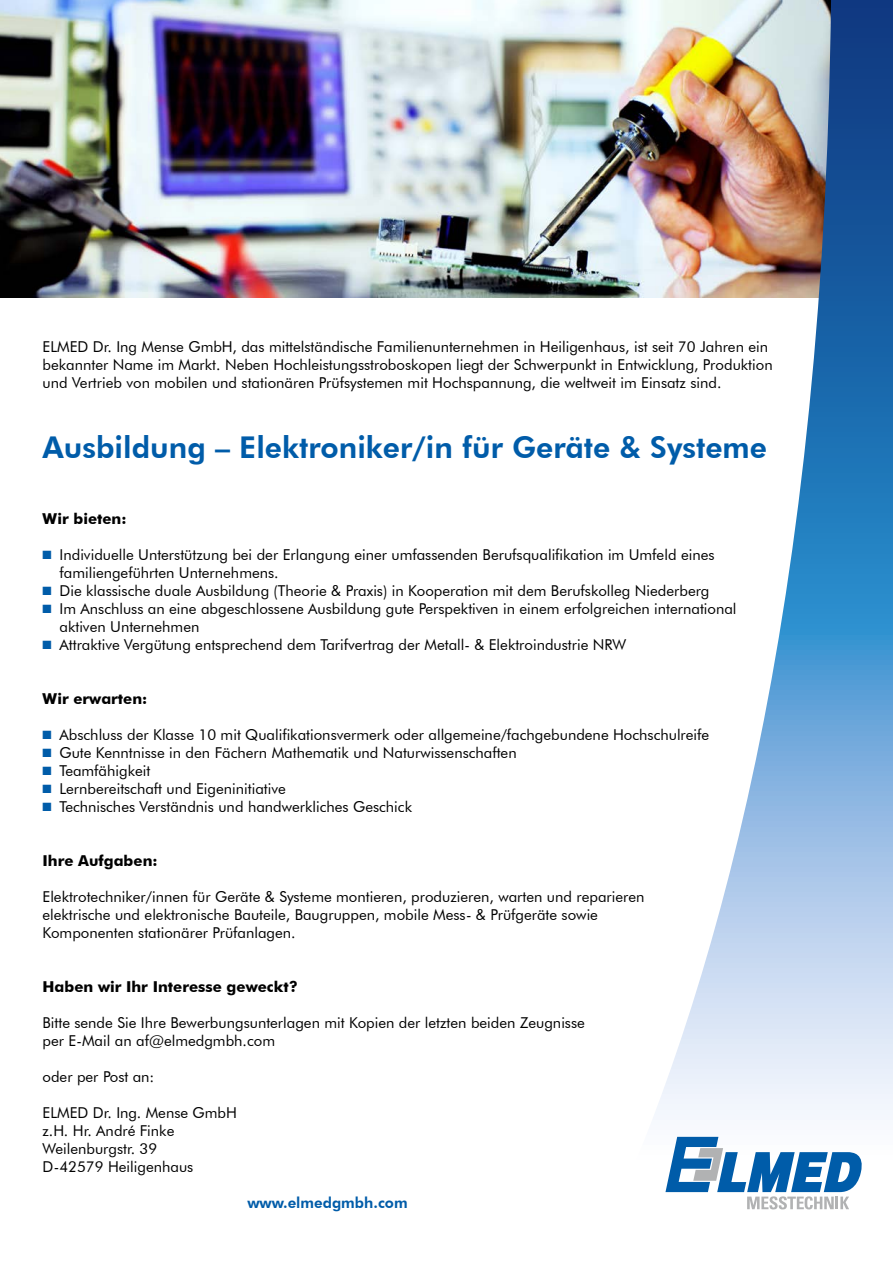
<style>
.page{position:relative;width:893px;height:1263px;background:#fff}
.page>*{position:absolute;margin:0;border:0;box-sizing:border-box;transform-origin:0 0}
.t1{font:800 30px "Futura BT";color:#005ca9}
.t2{font:15px/18px "Futura BT";color:#000}
.t3{font:700 15px "Futura BT";color:#000}
.t4{font:800 15px "Futura BT";color:#005ca9}
</style>
<div class="page">
<img style="left:0;top:0;width:591px;height:298px">
<svg style="left:591px;top:0;width:302px;height:1210px"></svg>
<svg style="left:665px;top:1137px;width:197px;height:72px"></svg>
<p class="t2" style="left:43px;top:337px;width:732px">ELMED Dr. Ing Mense GmbH, das mittelständische Familienunternehmen in Heiligenhaus, ist seit 70 Jahren ein bekannter Name im Markt. Neben Hochleistungsstroboskopen liegt der Schwerpunkt in Entwicklung, Produktion und Vertrieb von mobilen und stationären Prüfsystemen mit Hochspannung, die weltweit im Einsatz sind.</p>
<h1 class="t1" style="left:43px;top:429px;width:726px">Ausbildung – Elektroniker/in für Geräte &amp; Systeme</h1>
<p class="t3" style="left:43px;top:510px;width:86px">Wir bieten:</p>
<p class="t2" style="left:60px;top:546px;width:678px">Individuelle Unterstützung bei der Erlangung einer umfassenden Berufsqualifikation im Umfeld eines familiengeführten Unternehmens.<br>Die klassische duale Ausbildung (Theorie &amp; Praxis) in Kooperation mit dem Berufskolleg Niederberg<br>Im Anschluss an eine abgeschlossene Ausbildung gute Perspektiven in einem erfolgreichen international aktiven Unternehmen<br>Attraktive Vergütung entsprechend dem Tarifvertrag der Metall- &amp; Elektroindustrie NRW</p>
<p class="t3" style="left:43px;top:690px;width:106px">Wir erwarten:</p>
<p class="t2" style="left:60px;top:726px;width:651px">Abschluss der Klasse 10 mit Qualifikationsvermerk oder allgemeine/fachgebundene Hochschulreife Gute Kenntnisse in den Fächern Mathematik und Naturwissenschaften<br>Teamfähigkeit<br>Lernbereitschaft und Eigeninitiative<br>Technisches Verständnis und handwerkliches Geschick</p>
<p class="t3" style="left:43px;top:852px;width:117px">Ihre Aufgaben:</p>
<p class="t2" style="left:43px;top:888px;width:603px">Elektrotechniker/innen für Geräte &amp; Systeme montieren, produzieren, warten und reparieren elektrische und elektronische Bauteile, Baugruppen, mobile Mess- &amp; Prüfgeräte sowie<br>Komponenten stationärer Prüfanlagen.</p>
<p class="t3" style="left:43px;top:978px;width:257px">Haben wir Ihr Interesse geweckt?</p>
<p class="t2" style="left:43px;top:1014px;width:544px">Bitte sende Sie Ihre Bewerbungsunterlagen mit Kopien der letzten beiden Zeugnisse per E-Mail an af@elmedgmbh.com</p>
<p class="t2" style="left:43px;top:1068px;width:113px">oder per Post an:</p>
<p class="t2" style="left:43px;top:1104px;width:196px">ELMED Dr. Ing. Mense GmbH z.H. Hr. André Finke<br>Weilenburgstr. 39<br>D-42579 Heiligenhaus</p>
<p class="t4" style="left:247px;top:1194px;width:162px">www.elmedgmbh.com</p>
</div>
